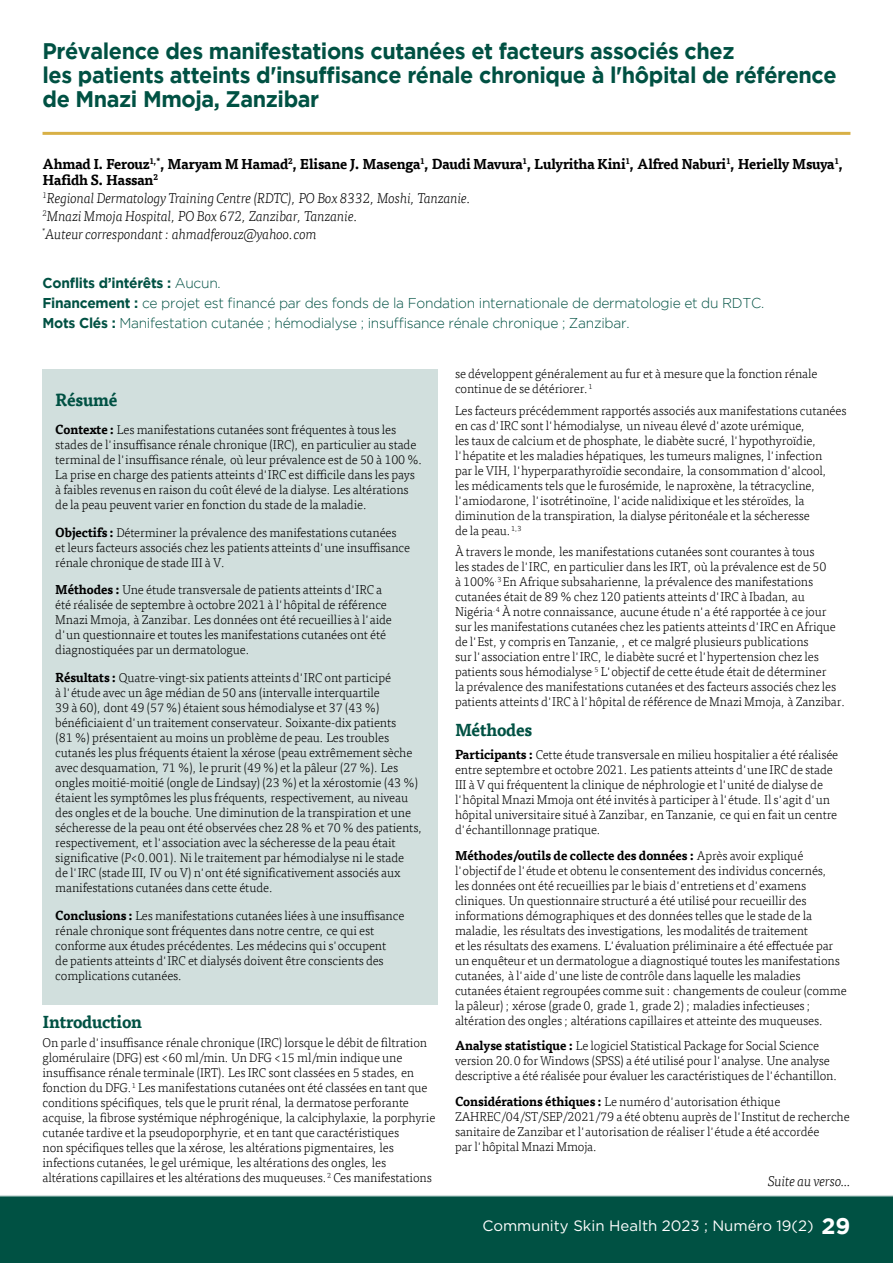
<style>
.page{position:relative;width:893px;height:1263px;background:#fff}
.page>*{position:absolute;margin:0;border:0;box-sizing:border-box;transform-origin:0 0}
.Article_Title{font:700 22.5px/24px "Gotham";letter-spacing:-.02em;color:#005143;scale:.96 1}
.Article_Subheading{font:700 17.25px "Tisa Offc";letter-spacing:-.02em;color:#005143}
.t1{font:15px "Gotham";color:#fff}
.Key_Words{font:300 14.25px "Gotham";letter-spacing:-.02em;color:#005143}
.Continue__footer{font:italic 300 14.25px "Tisa Offc";letter-spacing:-.02em;color:#000}
.t2{font:700 14.25px/15.8px "Tisa Offc";letter-spacing:-.02em;color:#000}
.t3{font:700 14.25px "Gotham";letter-spacing:-.02em;color:#005143}
.t4{font:300 12.75px/15px "Tisa Offc";letter-spacing:-.01em;color:#000}
.s1{font-weight:300}
.s2{font-weight:700}
.s3{font-style:italic}
.s4{font-weight:700;font-size:22.5px}
</style>
<div class="page">
<div style="left:0;top:1195px;width:893px;height:68px;background:#005143"></div>
<hr style="left:43px;top:132px;width:807px;height:3px;background:#d8b046">
<div style="left:43px;top:369px;width:395px;height:635px;background:#d1dfdd"></div>
<p class="Article_Title" style="left:43px;top:38px;width:829px">Prévalence des manifestations cutanées et facteurs associés chez<br>les patients atteints d'insuffisance rénale chronique à l'hôpital de référence de Mnazi Mmoja, Zanzibar</p>
<p class="t2" style="left:43px;top:157px;width:803px">Ahmad I. Ferouz<sup>1,*</sup>, Maryam M Hamad<sup>2</sup>, Elisane J. Masenga<sup>1</sup>, Daudi Mavura<sup>1</sup>, Lulyritha Kini<sup>1</sup>, Alfred Naburi<sup>1</sup>, Herielly Msuya<sup>1</sup>,<br>Hafidh S. Hassan<sup>2</sup></p>
<p class="Continue__footer" style="left:43px;top:190px;width:431px"><sup>1</sup>Regional Dermatology Training Centre (RDTC), PO Box 8332, Moshi, Tanzanie.</p>
<p class="Continue__footer" style="left:43px;top:208px;width:317px"><sup>2</sup>Mnazi Mmoja Hospital, PO Box 672, Zanzibar, Tanzanie.</p>
<p class="Continue__footer" style="left:43px;top:226px;width:276px"><sup>*</sup>Auteur correspondant : ahmadferouz@yahoo.com</p>
<p class="t3" style="left:43px;top:275px;width:180px">Conflits d’intérêts : <span class="s1">Aucun.</span></p>
<p class="Key_Words" style="left:43px;top:295px;width:723px"><span class="s2">Financement :</span> ce projet est financé par des fonds de la Fondation internationale de dermatologie et du RDTC.</p>
<p class="Key_Words" style="left:43px;top:315px;width:588px"><span class="s2">Mots Clés :</span> Manifestation cutanée ; hémodialyse ; insuffisance rénale chronique ; Zanzibar.</p>
<p class="t4" style="left:455px;top:367px;width:364px">se développent généralement au fur et à mesure que la fonction rénale continue de se détériorer.<sup>1</sup></p>
<p class="t4" style="left:455px;top:403px;width:393px">Les facteurs précédemment rapportés associés aux manifestations cutanées en cas d'IRC sont l'hémodialyse, un niveau élevé d'azote urémique,<br>les taux de calcium et de phosphate, le diabète sucré, l'hypothyroïdie, l'hépatite et les maladies hépatiques, les tumeurs malignes, l'infection<br>par le VIH, l'hyperparathyroïdie secondaire, la consommation d'alcool,<br>les médicaments tels que le furosémide, le naproxène, la tétracycline, l'amiodarone, l'isotrétinoïne, l'acide nalidixique et les stéroïdes, la diminution de la transpiration, la dialyse péritonéale et la sécheresse<br>de la peau.<sup>1,3</sup></p>
<p class="t4" style="left:455px;top:545px;width:392px">À travers le monde, les manifestations cutanées sont courantes à tous<br>les stades de l'IRC, en particulier dans les IRT, où la prévalence est de 50<br>à 100%<sup>.3</sup> En Afrique subsaharienne, la prévalence des manifestations cutanées était de 89 % chez 120 patients atteints d'IRC à Ibadan, au Nigéria<sup>.4</sup> À notre connaissance, aucune étude n'a été rapportée à ce jour sur les manifestations cutanées chez les patients atteints d'IRC en Afrique de l'Est, y compris en Tanzanie, , et ce malgré plusieurs publications<br>sur l'association entre l'IRC, le diabète sucré et l'hypertension chez les patients sous hémodialyse<sup>.5</sup> L'objectif de cette étude était de déterminer<br>la prévalence des manifestations cutanées et des facteurs associés chez les patients atteints d'IRC à l'hôpital de référence de Mnazi Mmoja, à Zanzibar.</p>
<p class="Article_Subheading" style="left:455px;top:719px;width:79px">Méthodes</p>
<p class="t4" style="left:455px;top:748px;width:385px"><span class="s2">Participants :</span> Cette étude transversale en milieu hospitalier a été réalisée entre septembre et octobre 2021. Les patients atteints d'une IRC de stade III à V qui fréquentent la clinique de néphrologie et l'unité de dialyse de l'hôpital Mnazi Mmoja ont été invités à participer à l'étude. Il s'agit d'un hôpital universitaire situé à Zanzibar, en Tanzanie, ce qui en fait un centre d'échantillonnage pratique.</p>
<p class="t4" style="left:455px;top:848px;width:393px"><span class="s2">Méthodes/outils de collecte des données :</span> Après avoir expliqué l'objectif de l'étude et obtenu le consentement des individus concernés,<br>les données ont été recueillies par le biais d'entretiens et d'examens cliniques. Un questionnaire structuré a été utilisé pour recueillir des informations démographiques et des données telles que le stade de la maladie, les résultats des investigations, les modalités de traitement<br>et les résultats des examens. L'évaluation préliminaire a été effectuée par un enquêteur et un dermatologue a diagnostiqué toutes les manifestations cutanées, à l'aide d'une liste de contrôle dans laquelle les maladies cutanées étaient regroupées comme suit : changements de couleur (comme la pâleur) ; xérose (grade 0, grade 1, grade 2) ; maladies infectieuses ; altération des ongles ; altérations capillaires et atteinte des muqueuses.</p>
<p class="t4" style="left:455px;top:1039px;width:384px"><span class="s2">Analyse statistique :</span> Le logiciel Statistical Package for Social Science version 20.0 for Windows (SPSS) a été utilisé pour l'analyse. Une analyse descriptive a été réalisée pour évaluer les caractéristiques de l'échantillon.</p>
<p class="t4" style="left:455px;top:1094px;width:396px"><span class="s2">Considérations éthiques :</span> Le numéro d'autorisation éthique ZAHREC/04/ST/SEP/2021/79 a été obtenu auprès de l'Institut de recherche sanitaire de Zanzibar et l'autorisation de réaliser l'étude a été accordée<br>par l'hôpital Mnazi Mmoja.</p>
<p class="Article_Subheading" style="left:55px;top:390px;width:64px">Résumé</p>
<p class="t4" style="left:55px;top:422px;width:369px"><span class="s2">Contexte :</span> Les manifestations cutanées sont fréquentes à tous les stades de l'insuffisance rénale chronique (IRC), en particulier au stade terminal de l'insuffisance rénale, où leur prévalence est de 50 à 100 %.<br>La prise en charge des patients atteints d'IRC est difficile dans les pays à faibles revenus en raison du coût élevé de la dialyse. Les altérations de la peau peuvent varier en fonction du stade de la maladie.</p>
<p class="t4" style="left:55px;top:525px;width:356px"><span class="s2">Objectifs :</span> Déterminer la prévalence des manifestations cutanées<br>et leurs facteurs associés chez les patients atteints d'une insuffisance rénale chronique de stade III à V.</p>
<p class="t4" style="left:55px;top:583px;width:338px"><span class="s2">Méthodes :</span> Une étude transversale de patients atteints d'IRC a été réalisée de septembre à octobre 2021 à l'hôpital de référence Mnazi Mmoja, à Zanzibar. Les données ont été recueillies à l'aide d'un questionnaire et toutes les manifestations cutanées ont été diagnostiquées par un dermatologue.</p>
<p class="t4" style="left:55px;top:671px;width:369px"><span class="s2">Résultats :</span> Quatre-vingt-six patients atteints d'IRC ont participé<br>à l'étude avec un âge médian de 50 ans (intervalle interquartile<br>39 à 60), dont 49 (57 %) étaient sous hémodialyse et 37 (43 %) bénéficiaient d'un traitement conservateur. Soixante-dix patients<br>(81 %) présentaient au moins un problème de peau. Les troubles cutanés les plus fréquents étaient la xérose (peau extrêmement sèche avec desquamation, 71 %), le prurit (49 %) et la pâleur (27 %). Les ongles moitié-moitié (ongle de Lindsay) (23 %) et la xérostomie (43 %) étaient les symptômes les plus fréquents, respectivement, au niveau des ongles et de la bouche. Une diminution de la transpiration et une sécheresse de la peau ont été observées chez 28 % et 70 % des patients, respectivement, et l'association avec la sécheresse de la peau était significative (<span class="s3">P</span>&lt;0.001). Ni le traitement par hémodialyse ni le stade<br>de l'IRC (stade III, IV ou V) n'ont été significativement associés aux manifestations cutanées dans cette étude.</p>
<p class="t4" style="left:55px;top:908px;width:351px"><span class="s2">Conclusions :</span> Les manifestations cutanées liées à une insuffisance rénale chronique sont fréquentes dans notre centre, ce qui est conforme aux études précédentes. Les médecins qui s'occupent<br>de patients atteints d'IRC et dialysés doivent être conscients des complications cutanées.</p>
<p class="Article_Subheading" style="left:43px;top:1011px;width:101px">Introduction</p>
<p class="t4" style="left:43px;top:1035px;width:394px">On parle d'insuffisance rénale chronique (IRC) lorsque le débit de filtration glomérulaire (DFG) est &lt;60 ml/min. Un DFG &lt;15 ml/min indique une insuffisance rénale terminale (IRT). Les IRC sont classées en 5 stades, en fonction du DFG.<sup>1</sup> Les manifestations cutanées ont été classées en tant que conditions spécifiques, tels que le prurit rénal, la dermatose perforante acquise, la fibrose systémique néphrogénique, la calciphylaxie, la porphyrie cutanée tardive et la pseudoporphyrie, et en tant que caractéristiques<br>non spécifiques telles que la xérose, les altérations pigmentaires, les infections cutanées, le gel urémique, les altérations des ongles, les altérations capillaires et les altérations des muqueuses.<sup>2</sup> Ces manifestations</p>
<p class="Continue__footer" style="left:768px;top:1173px;width:84px">Suite au verso…</p>
<p class="t1" style="left:482px;top:1216px;width:370px">Community Skin Health 2023 ; Numéro 19(2) <span class="s4">29</span></p>
</div>
